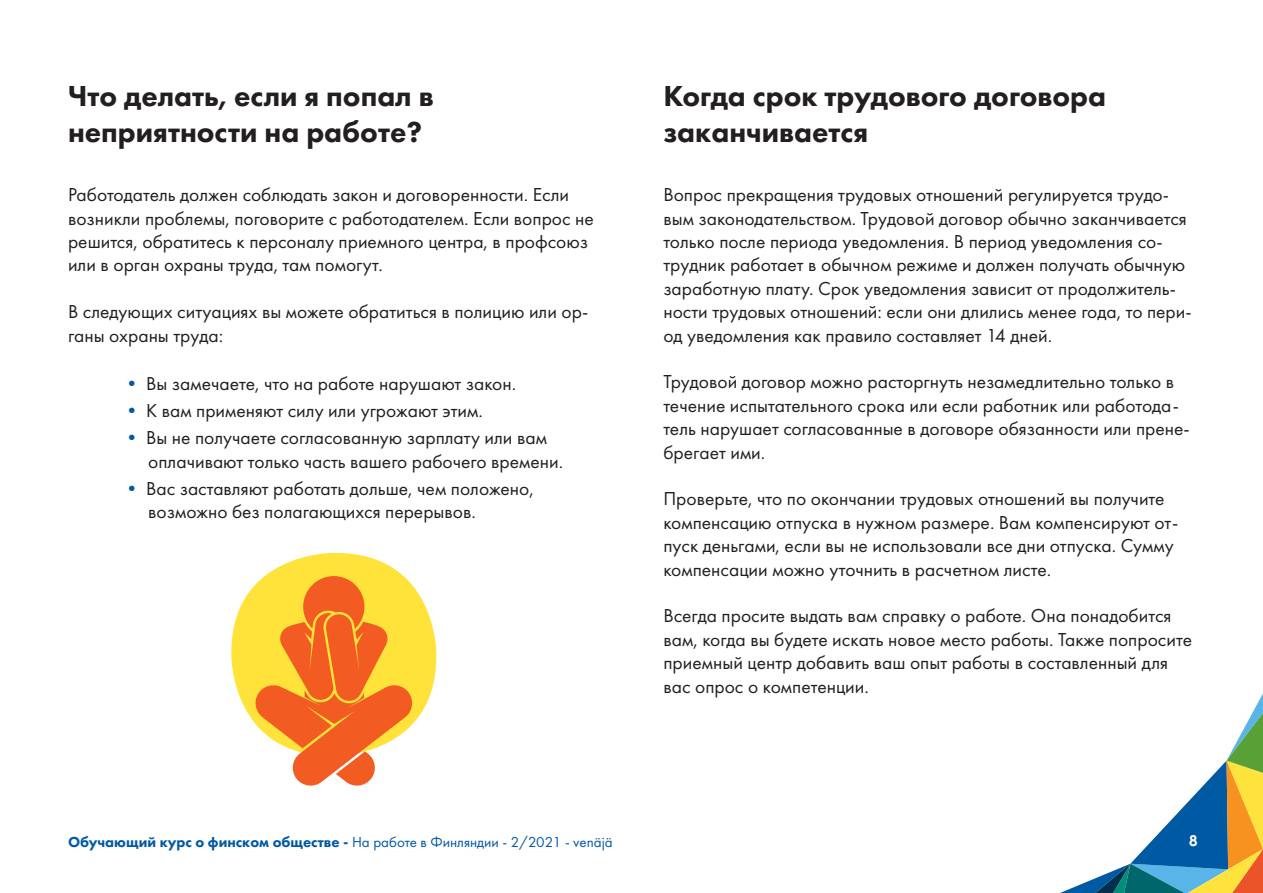
<style>
.page{position:relative;width:1263px;height:893px;background:#fff}
.page>*{position:absolute;margin:0;border:0;box-sizing:border-box;transform-origin:0 0}
.t1{font:800 30px/36px "Futura PT";color:#231f20}
.t2{font:19.5px/23.4px "Futura PT";color:#231f20}
.t3{font:15px "Futura PT";color:#0158a6}
.t4{font:700 15px "Century Gothic Pro";color:#fff}
.s1{color:#0158a6}
.s2{font-weight:800}
</style>
<div class="page">
<svg style="left:1060px;top:693px;width:203px;height:200px"></svg>
<div style="left:231px;top:553px;width:205px;height:203px;background:#ffe23a;border-radius:100px"></div>
<svg style="left:253px;top:576px;width:161px;height:210px"></svg>
<p class="t1" style="left:68px;top:77px;width:367px">Что делать, если я попал в неприятности на работе?</p>
<p class="t2" style="left:68px;top:183px;width:527px">Работодатель должен соблюдать закон и договоренности. Если возникли проблемы, поговорите с работодателем. Если вопрос не решится, обратитесь к персоналу приемного центра, в профсоюз или в орган охраны труда, там помогут.</p>
<p class="t2" style="left:68px;top:300px;width:522px">В следующих ситуациях вы можете обратиться в полицию или ор&shy;ганы охраны труда:</p>
<p class="t2" style="left:122px;top:372px;width:396px"><span class="s1">•</span> Вы замечаете, что на работе нарушают закон.</p>
<p class="t2" style="left:122px;top:399px;width:362px"><span class="s1">•</span> К вам применяют силу или угрожают этим.</p>
<p class="t2" style="left:148px;top:426px;width:416px;text-indent:-26px"><span class="s1">•</span> Вы не получаете согласованную зарплату или вам оплачивают только часть вашего рабочего времени.</p>
<p class="t2" style="left:148px;top:476px;width:387px;text-indent:-26px"><span class="s1">•</span> Вас заставляют работать дольше, чем положено, возможно без полагающихся перерывов.</p>
<p class="t1" style="left:663px;top:77px;width:444px">Когда срок трудового договора заканчивается</p>
<p class="t2" style="left:663px;top:183px;width:530px">Вопрос прекращения трудовых отношений регулируется трудо&shy;вым законодательством. Трудовой договор обычно заканчивается только после периода уведомления. В период уведомления со&shy;трудник работает в обычном режиме и должен получать обычную заработную плату. Срок уведомления зависит от продолжитель&shy;ности трудовых отношений: если они длились менее года, то пери&shy;од уведомления как правило составляет 14 дней.</p>
<p class="t2" style="left:663px;top:370px;width:528px">Трудовой договор можно расторгнуть незамедлительно только в течение испытательного срока или если работник или работода&shy;тель нарушает согласованные в договоре обязанности или прене&shy;брегает ими.</p>
<p class="t2" style="left:663px;top:487px;width:517px">Проверьте, что по окончании трудовых отношений вы получите компенсацию отпуска в нужном размере. Вам компенсируют от&shy;пуск деньгами, если вы не использовали все дни отпуска. Сумму компенсации можно уточнить в расчетном листе.</p>
<p class="t2" style="left:663px;top:604px;width:530px">Всегда просите выдать вам справку о работе. Она понадобится вам, когда вы будете искать новое место работы. Также попросите приемный центр добавить ваш опыт работы в составленный для вас опрос о компетенции.</p>
<p class="t3" style="left:68px;top:833px;width:546px"><span class="s2">Обучающий курс о финском обществе -</span> На работе в Финляндии - 2/2021 - venäjä</p>
<p class="t4" style="left:1189px;top:831px;width:10px">8</p>
</div>
